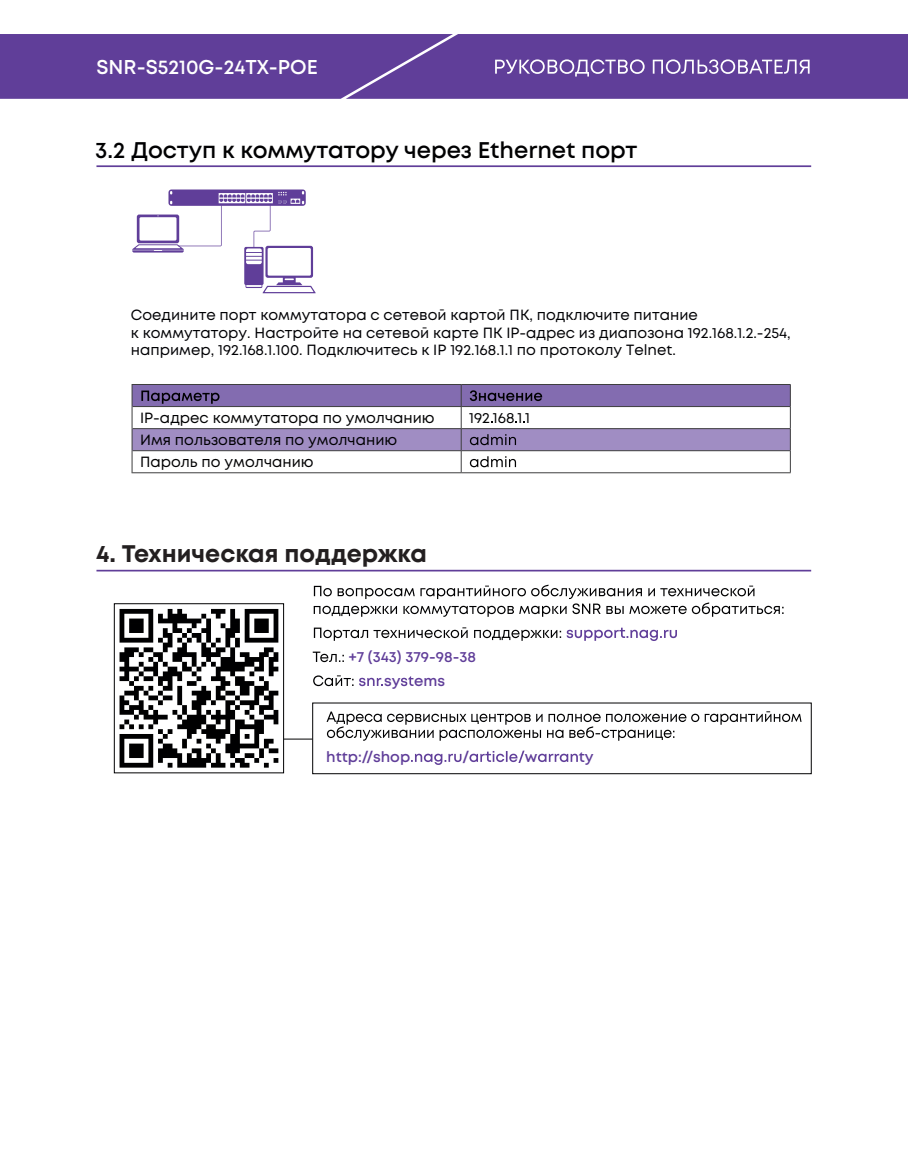
<style>
.page{position:relative;width:908px;height:1168px;background:#fff}
.page>*{position:absolute;margin:0;border:0;box-sizing:border-box;transform-origin:0 0}
.t1{font:700 24px "Mont";color:#231f20}
.t2{font:600 22.6px "Mont";color:#000002}
.t3{font:600 20px "Mont";color:#fff}
.t4{font:14.8px/17.8px "Mont";color:#000104}
.t5{font:14.8px/22px "Mont";color:#000002}
.t6{font:600 14.8px/24px "Mont";color:#603e99;text-align:center}
</style>
<div class="page">
<div style="left:0;top:34px;width:907px;height:65px;background:#603e99"></div>
<hr style="left:96px;top:165px;width:714px;height:2px;background:#603e99">
<hr style="left:96px;top:570px;width:714px;height:1px;background:#603e99">
<svg style="left:313px;top:585px;width:470px;height:32px"></svg>
<svg style="left:314px;top:627px;width:362px;height:14px"></svg>
<svg style="left:312px;top:652px;width:32px;height:10px"></svg>
<svg style="left:313px;top:675px;width:40px;height:11px"></svg>
<svg style="left:359px;top:678px;width:24px;height:8px"></svg>
<svg style="left:400px;top:676px;width:13px;height:10px"></svg>
<svg style="left:326px;top:711px;width:475px;height:30px"></svg>
<svg style="left:411px;top:754px;width:50px;height:11px"></svg>
<svg style="left:469px;top:751px;width:55px;height:12px"></svg>
<svg style="left:538px;top:754px;width:39px;height:8px"></svg>
<hr style="left:131px;top:472px;width:330px;height:1px;background:#3e3e3f">
<hr style="left:461px;top:472px;width:329px;height:1px;background:#3e3e3f">
<svg style="left:131px;top:384px;width:659px;height:88px"></svg>
<svg style="left:132px;top:189px;width:183px;height:104px"></svg>
<svg style="left:119px;top:609px;width:159px;height:159px"></svg>
<div style="left:312px;top:703px;width:499px;height:71px;border:1px solid #000002"></div>
<div style="left:114px;top:603px;width:170px;height:170px;border:1px solid #000002"></div>
<svg style="left:284px;top:739px;width:28px;height:1px"></svg>
<h3 class="t3" style="left:96px;top:54px;width:223px">SNR-S5210G-24TX-POE</h3>
<h2 class="t2" style="left:95px;top:135px;width:543px">3.2 Доступ к коммутатору через Ethernet порт</h2>
<p class="t4" style="left:131px;top:306px;width:661px">Соедините порт коммутатора с сетевой картой ПК, подключите питание<br>к коммутатору. Настройте на сетевой карте ПК IP-адрес из диапозона 192.168.1.2.-254, например, 192.168.1.100. Подключитесь к IP 192.168.1.1 по протоколу Telnet.</p>
<p class="t5" style="left:140px;top:407px;width:296px">IP-адрес коммутатора по умолчанию</p>
<p class="t5" style="left:140px;top:429px;width:258px">Имя пользователя по умолчанию<br>Пароль по умолчанию</p>
<h1 class="t1" style="left:96px;top:538px;width:332px">4. Техническая поддержка</h1>
<p class="t5" style="left:469px;top:407px;width:62px">192 168 1 1</p>
<p class="t6" style="left:348px;top:645px;width:129px">+7 (343) 379-98-38 sy ems</p>
<p class="t6" style="left:326px;top:745px;width:85px">http://shop</p>
<p class="t6" style="left:462px;top:745px;width:8px">/</p>
<p class="t6" style="left:524px;top:745px;width:14px">w</p>
<p class="t6" style="left:578px;top:745px;width:16px">ty</p>
</div>
